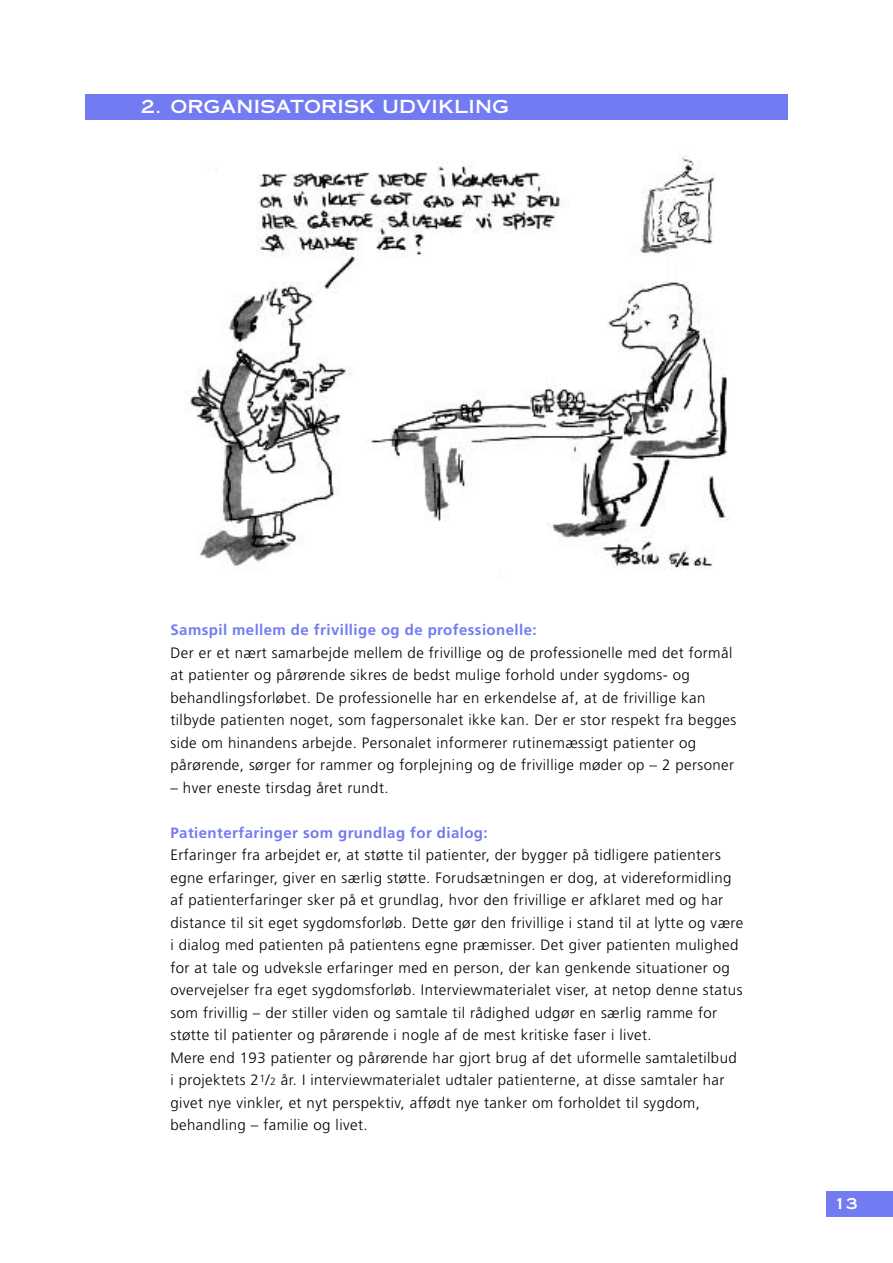
<style>
.page{position:relative;width:893px;height:1263px;background:#fff}
.page>*{position:absolute;margin:0;border:0;box-sizing:border-box;transform-origin:0 0}
.t1{font:18px "Copperplate Thirty One AB";color:#fff}
.t2{font:300 15px/22.5px "Frutiger";letter-spacing:.03em;color:#000}
.t3{font:700 15px "Frutiger";letter-spacing:.03em;color:#727bf2}
.t4{font:15px "Copperplate Thirty One AB";color:#fff}
.s1{font-size:10.5px}
</style>
<div class="page">
<div style="left:825px;top:1191px;width:67px;height:26px;background:#727bf2"></div>
<div style="left:85px;top:94px;width:702px;height:26px;background:#727bf2"></div>
<img style="left:187px;top:155px;width:543px;height:415px">
<p class="t1" style="left:141px;top:97px;width:370px">2. ORGANISATORISK UDVIKLING</p>
<p class="t3" style="left:170px;top:624px;width:367px">Samspil mellem de frivillige og de professionelle:</p>
<p class="t2" style="left:170px;top:642px;width:567px">Der er et nært samarbejde mellem de frivillige og de professionelle med det formål at patienter og pårørende sikres de bedst mulige forhold under sygdoms- og behandlingsforløbet. De professionelle har en erkendelse af, at de frivillige kan tilbyde patienten noget, som fagpersonalet ikke kan. Der er stor respekt fra begges side om hinandens arbejde. Personalet informerer rutinemæssigt patienter og pårørende, sørger for rammer og forplejning og de frivillige møder op – 2 personer</p>
<p class="t2" style="left:170px;top:777px;width:219px">– hver eneste tirsdag året rundt.</p>
<p class="t3" style="left:170px;top:826px;width:319px">Patienterfaringer som grundlag for dialog:</p>
<p class="t2" style="left:170px;top:845px;width:574px">Erfaringer fra arbejdet er, at støtte til patienter, der bygger på tidligere patienters egne erfaringer, giver en særlig støtte. Forudsætningen er dog, at videreformidling af patienterfaringer sker på et grundlag, hvor den frivillige er afklaret med og har distance til sit eget sygdomsforløb. Dette gør den frivillige i stand til at lytte og være i dialog med patienten på patientens egne præmisser. Det giver patienten mulighed for at tale og udveksle erfaringer med en person, der kan genkende situationer og overvejelser fra eget sygdomsforløb. Interviewmaterialet viser, at netop denne status som frivillig – der stiller viden og samtale til rådighed udgør en særlig ramme for støtte til patienter og pårørende i nogle af de mest kritiske faser i livet.<br>Mere end 193 patienter og pårørende har gjort brug af det uformelle samtaletilbud i projektets 2<sup>1</sup>/<span class="s1">2</span> år. I interviewmaterialet udtaler patienterne, at disse samtaler har givet nye vinkler, et nyt perspektiv, affødt nye tanker om forholdet til sygdom, behandling – familie og livet.</p>
<p class="t4" style="left:834px;top:1195px;width:25px">13</p>
</div>
